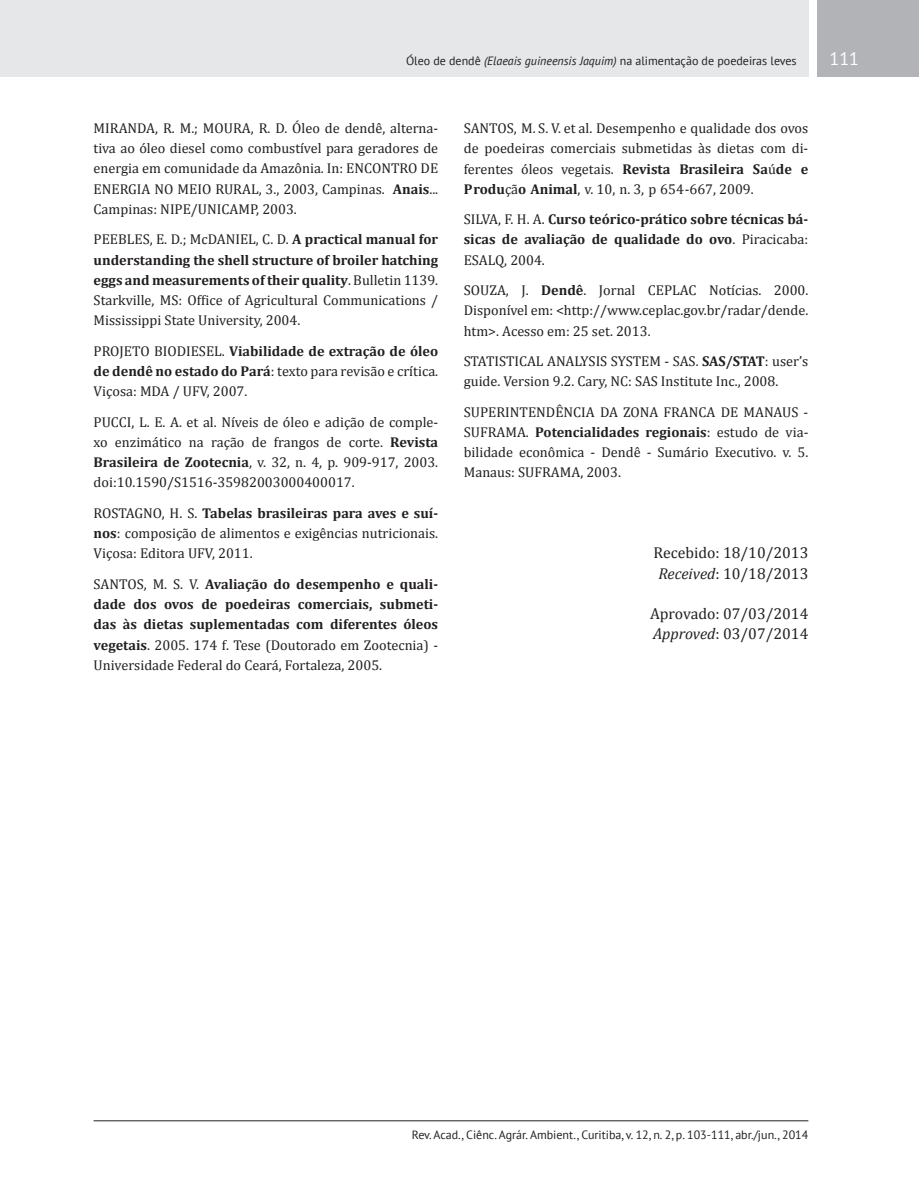
<style>
.page{position:relative;width:919px;height:1191px;background:#fff}
.page>*{position:absolute;margin:0;border:0;box-sizing:border-box;transform-origin:0 0}
.t1{font:18px "PT Sans";color:#fff}
.t2{font:15.75px/20.2px "Cambria";color:#231f20;text-align:center}
.t3{font:14.25px/20.2px "Cambria";color:#231f20;text-align:justify}
.t4{font:700 14.25px/20.2px "Cambria";color:#231f20;text-align:justify}
.t5{font:12px "PT Sans";color:#231f20}
.s1{font-style:italic}
.s2{font-weight:700}
.s3{font-weight:400}
</style>
<div class="page">
<div style="left:0;top:0;width:808px;height:77px;background:#e6e7e9"></div>
<div style="left:816px;top:0;width:102px;height:77px;background:#b2b3b7"></div>
<hr style="left:94px;top:1120px;width:714px;height:1px;background:#231f20">
<p class="t5" style="left:406px;top:53px;width:392px">Óleo de dendê <span class="s1">(Elaeais guineensis Jaquim)</span> na alimentação de poedeiras leves</p>
<p class="t1" style="left:829px;top:47px;width:31px">111</p>
<p class="t3" style="left:94px;top:118px;width:346px">MIRANDA, R. M.; MOURA, R. D. Óleo de dendê, alterna&shy;tiva ao óleo diesel como combustível para geradores de energia em comunidade da Amazônia. In: ENCONTRO DE ENERGIA NO MEIO RURAL, 3., 2003, Campinas. <span class="s2">Anais</span>...<br>Campinas: NIPE/UNICAMP, 2003.</p>
<p class="t3" style="left:94px;top:229px;width:346px">PEEBLES, E. D.; McDANIEL, C. D. <span class="s2">A practical manual for understanding the shell structure of broiler hatching eggs and measurements of their quality</span>. Bulletin 1139.<br>Starkville, MS: Office of Agricultural Communications / Mississippi State University, 2004.</p>
<p class="t3" style="left:94px;top:341px;width:346px">PROJETO BIODIESEL. <span class="s2">Viabilidade de extração de óleo de dendê no estado do Pará</span>: texto para revisão e crítica.<br>Viçosa: MDA / UFV, 2007.</p>
<p class="t3" style="left:94px;top:412px;width:346px">PUCCI, L. E. A. et al. Níveis de óleo e adição de comple&shy;xo enzimático na ração de frangos de corte. <span class="s2">Revista Brasileira de Zootecnia</span>, v. 32, n. 4, p. 909-917, 2003. doi:10.1590/S1516-35982003000400017.</p>
<p class="t3" style="left:94px;top:503px;width:346px">ROSTAGNO, H. S. <span class="s2">Tabelas brasileiras para aves e suí&shy;nos</span>: composição de alimentos e exigências nutricionais.<br>Viçosa: Editora UFV, 2011.</p>
<p class="t4" style="left:94px;top:573px;width:346px"><span class="s3">SANTOS, M. S. V.</span> Avaliação do desempenho e quali&shy;dade dos ovos de poedeiras comerciais, submeti&shy;das às dietas suplementadas com diferentes óleos vegetais<span class="s3">. 2005. 174 f. Tese (Doutorado em Zootecnia) - Universidade Federal do Ceará, Fortaleza, 2005.</span></p>
<p class="t3" style="left:463px;top:118px;width:346px">SANTOS, M. S. V. et al. Desempenho e qualidade dos ovos de poedeiras comerciais submetidas às dietas com di&shy;ferentes óleos vegetais. <span class="s2">Revista Brasileira Sa</span>ú<span class="s2">de e Produ</span>çã<span class="s2">o Animal</span>, v. 10, n. 3, p 654-667, 2009.</p>
<p class="t4" style="left:463px;top:209px;width:346px"><span class="s3">SILVA, F. H. A.</span> Curso teórico-prático sobre técnicas bá&shy;sicas de avaliação de qualidade do ovo<span class="s3">. Piracicaba:<br>ESALQ, 2004.</span></p>
<p class="t3" style="left:463px;top:280px;width:346px">SOUZA, J. <span class="s2">Dendê</span>. Jornal CEPLAC Notícias. 2000.<br>Disponível em: &lt;http://www.ceplac.gov.br/radar/dende. htm&gt;. Acesso em: 25 set. 2013.</p>
<p class="t3" style="left:463px;top:351px;width:346px">STATISTICAL ANALYSIS SYSTEM - SAS. <span class="s2">SAS/STAT</span>: user’s guide. Version 9.2. Cary, NC: SAS Institute Inc., 2008.</p>
<p class="t3" style="left:463px;top:401px;width:346px">SUPERINTENDÊNCIA DA ZONA FRANCA DE MANAUS - SUFRAMA. <span class="s2">Potencialidades regionais</span>: estudo de via&shy;bilidade econômica - Dendê - Sumário Executivo. v. 5.<br>Manaus: SUFRAMA, 2003.</p>
<p class="t2" style="left:653px;top:543px;width:156px">Recebido: 18/10/2013<br><span class="s1">Received</span>: 10/18/2013</p>
<p class="t2" style="left:650px;top:603px;width:160px;text-align:left">Aprovado: 07/03/2014<br><span class="s1">Approved</span>: 03/07/2014</p>
<p class="t5" style="left:412px;top:1126px;width:398px">Rev. Acad., Ciênc. Agrár. Ambient., Curitiba, v. 12, n. 2, p. 103-111, abr./jun., 2014</p>
</div>
